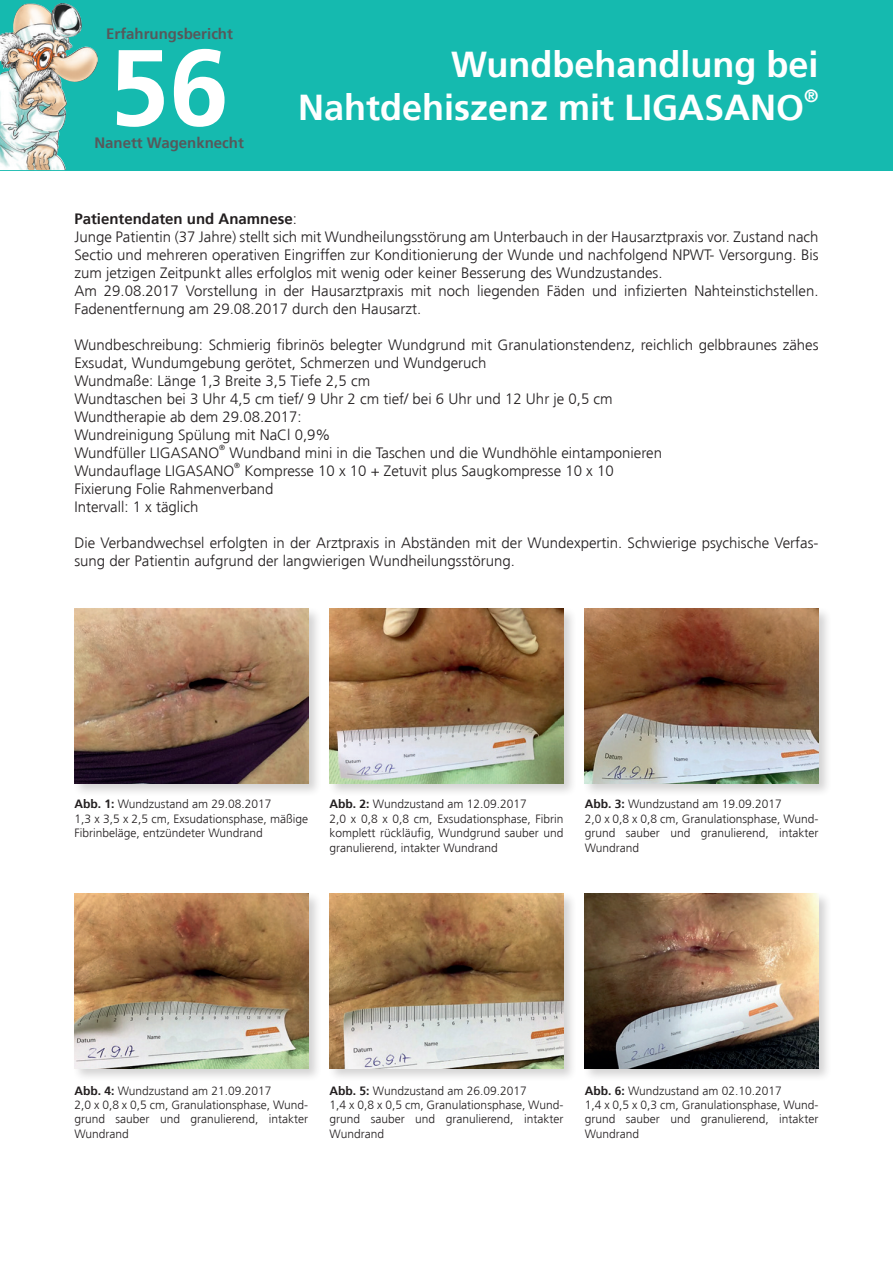
<style>
.page{position:relative;width:893px;height:1263px;background:#fff}
.page>*{position:absolute;margin:0;border:0;box-sizing:border-box;transform-origin:0 0}
.t1{font:700 108px "Frutiger";color:#fff}
.t2{font:700 36px/43.2px "Frutiger";color:#fff}
.t3{font:700 18px "Frutiger";color:#fff}
.t4{font:300 15px/18px "Frutiger";color:#231f20}
.t5{font:700 15px "Frutiger";color:#57585a}
.t6{font:300 12px/14.4px "Frutiger";color:#231f20}
.t7{font:300 7.5px "Frutiger";color:#231f20}
.s1{font-weight:700}
</style>
<div class="page">
<div style="left:0;top:0;width:893px;height:170px;background:#15baaf"></div>
<img style="left:18px;top:3px;width:45px;height:11px">
<div style="left:72px;top:606px;width:250px;height:191px;background:#231f20;opacity:.2"></div>
<img style="left:74px;top:608px;width:234px;height:175px">
<div style="left:327px;top:606px;width:250px;height:191px;background:#231f20;opacity:.2"></div>
<img style="left:330px;top:608px;width:233px;height:175px">
<div style="left:582px;top:606px;width:250px;height:191px;background:#231f20;opacity:.2"></div>
<img style="left:585px;top:608px;width:234px;height:175px">
<div style="left:72px;top:891px;width:250px;height:191px;background:#231f20;opacity:.2"></div>
<img style="left:74px;top:893px;width:234px;height:175px">
<div style="left:327px;top:891px;width:250px;height:191px;background:#231f20;opacity:.2"></div>
<img style="left:330px;top:893px;width:233px;height:175px">
<div style="left:582px;top:891px;width:250px;height:191px;background:#231f20;opacity:.2"></div>
<img style="left:585px;top:893px;width:234px;height:175px">
<p class="t5" style="left:106px;top:25px;width:128px">Erfahrungsbericht</p>
<h1 class="t1" style="left:109px;top:25px;width:122px">56</h1>
<h2 class="t2" style="left:298px;top:43px;width:522px;text-indent:153px">Wundbehandlung bei<br>Nahtdehiszenz mit LIGASANO</h2>
<p class="t3" style="left:804px;top:85px;width:16px">®</p>
<p class="t5" style="left:94px;top:134px;width:151px">Nanett Wagenknecht</p>
<p class="t4" style="left:74px;top:210px;width:746px"><span class="s1">Patientendaten und Anamnese</span>:<br>Junge Patientin (37 Jahre) stellt sich mit Wundheilungsstörung am Unterbauch in der Hausarztpraxis vor. Zustand nach Sectio und mehreren operativen Eingriffen zur Konditionierung der Wunde und nachfolgend NPWT- Versorgung. Bis zum jetzigen Zeitpunkt alles erfolglos mit wenig oder keiner Besserung des Wundzustandes.<br>Am 29.08.2017 Vorstellung in der Hausarztpraxis mit noch liegenden Fäden und infizierten Nahteinstichstellen.<br>Fadenentfernung am 29.08.2017 durch den Hausarzt.</p>
<p class="t4" style="left:74px;top:336px;width:746px">Wundbeschreibung: Schmierig fibrinös belegter Wundgrund mit Granulationstendenz, reichlich gelbbraunes zähes Exsudat, Wundumgebung gerötet, Schmerzen und Wundgeruch<br>Wundmaße: Länge 1,3 Breite 3,5 Tiefe 2,5 cm<br>Wundtaschen bei 3 Uhr 4,5 cm tief/ 9 Uhr 2 cm tief/ bei 6 Uhr und 12 Uhr je 0,5 cm<br>Wundtherapie ab dem 29.08.2017:<br>Wundreinigung Spülung mit NaCl 0,9%<br>Wundfüller LIGASANO</p>
<p class="t7" style="left:219px;top:444px;width:7px">®</p>
<p class="t4" style="left:74px;top:444px;width:589px;text-indent:155px">Wundband mini in die Taschen und die Wundhöhle eintamponieren<br>Wundauflage LIGASANO</p>
<p class="t7" style="left:234px;top:462px;width:7px">®</p>
<p class="t4" style="left:74px;top:462px;width:541px;text-indent:170px">Kompresse 10 x 10 + Zetuvit plus Saugkompresse 10 x 10<br>Fixierung Folie Rahmenverband<br>Intervall: 1 x täglich</p>
<p class="t4" style="left:74px;top:534px;width:746px">Die Verbandwechsel erfolgten in der Arztpraxis in Abständen mit der Wundexpertin. Schwierige psychische Verfas&shy;sung der Patientin aufgrund der langwierigen Wundheilungsstörung.</p>
<p class="t6" style="left:74px;top:797px;width:235px"><span class="s1">Abb. 1:</span> Wundzustand am 29.08.2017<br>1,3 x 3,5 x 2,5 cm, Exsudationsphase, mäßige<br>Fibrinbeläge, entzündeter Wundrand</p>
<p class="t6" style="left:330px;top:797px;width:235px"><span class="s1">Abb. 2:</span> Wundzustand am 12.09.2017<br>2,0 x 0,8 x 0,8 cm, Exsudationsphase, Fibrin komplett rückläufig, Wundgrund sauber und granulierend, intakter Wundrand</p>
<p class="t6" style="left:585px;top:797px;width:235px"><span class="s1">Abb. 3:</span> Wundzustand am 19.09.2017<br>2,0 x 0,8 x 0,8 cm, Granulationsphase, Wund&shy;grund sauber und granulierend, intakter<br>Wundrand</p>
<p class="t6" style="left:74px;top:1083px;width:235px"><span class="s1">Abb. 4:</span> Wundzustand am 21.09.2017<br>2,0 x 0,8 x 0,5 cm, Granulationsphase, Wund&shy;grund sauber und granulierend, intakter<br>Wundrand</p>
<p class="t6" style="left:330px;top:1083px;width:235px"><span class="s1">Abb. 5:</span> Wundzustand am 26.09.2017<br>1,4 x 0,8 x 0,5 cm, Granulationsphase, Wund&shy;grund sauber und granulierend, intakter<br>Wundrand</p>
<p class="t6" style="left:585px;top:1083px;width:235px"><span class="s1">Abb. 6:</span> Wundzustand am 02.10.2017<br>1,4 x 0,5 x 0,3 cm, Granulationsphase, Wund&shy;grund sauber und granulierend, intakter<br>Wundrand</p>
</div>
